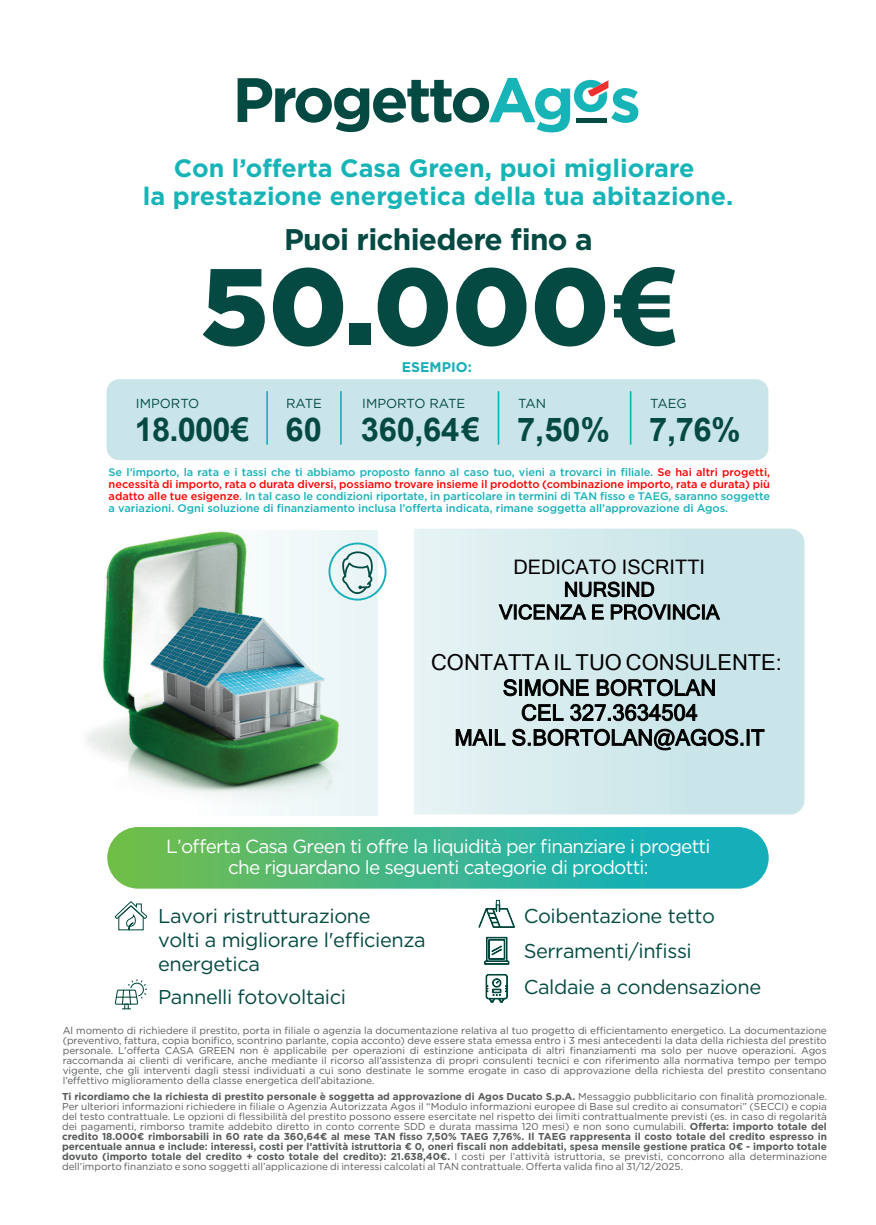
<style>
.page{position:relative;width:876px;height:1225px;background:#fff}
.page>*{position:absolute;margin:0;border:0;box-sizing:border-box;transform-origin:0 0}
.t1{font:900 108.4px "Gotham";color:#044a43}
.t2{font:700 32.6px "Arial";letter-spacing:-.01em;color:#044a43}
.t3{font:700 29.8px "Gotham";letter-spacing:-.025em;color:#044a43}
.t4{font:700 25.2px/28px "Gotham";color:#17b4b7;text-align:center}
.t5{font:22px/25.2px "Microsoft Sans Serif";color:#000;text-align:center}
.t6{font:20px/24px "Gotham";letter-spacing:-.02em;color:#044a43}
.t7{font:20px/22.6px "Microsoft Sans Serif";color:#000;text-align:center}
.t8{font:19px/21px "Gotham";letter-spacing:-.04em;color:#fff;text-align:center}
.t9{font:700 14px "Gotham";color:#16afb9}
.t10{font:13px "Gotham";color:#044a43}
.t11{font:500 11px/12px "Gotham";letter-spacing:-.005em;color:#18b0b9;text-align:justify}
.t12{font:10px/10px "Gotham";letter-spacing:-.005em;color:#575a5b;text-align:justify}
.s1{font-family:"Myriad Pro";font-weight:700;font-size:118px}
.s2{color:#f00}
.s3{font-weight:700}
</style>
<div class="page">
<svg style="left:238px;top:78px;width:400px;height:54px"></svg>
<svg style="left:478px;top:900px;width:37px;height:28px"></svg>
<svg style="left:484px;top:937px;width:25px;height:27px"></svg>
<svg style="left:114px;top:979px;width:33px;height:30px"></svg>
<svg style="left:114px;top:901px;width:34px;height:30px"></svg>
<svg style="left:486px;top:974px;width:22px;height:28px"></svg>
<div style="left:107px;top:827px;width:662px;height:61px;background:linear-gradient(to right,#73bd4c,#09adca);border-radius:31px"></div>
<img style="left:87px;top:579px;width:21px;height:177px">
<img style="left:108px;top:530px;width:270px;height:286px">
<svg style="left:341px;top:550px;width:33px;height:45px"></svg>
<div style="left:328px;top:542px;width:58px;height:58px;border:2px solid #19b0b9;border-radius:50%"></div>
<div style="left:107px;top:379px;width:661px;height:81px;background:#cae5e9;border-radius:13px"></div>
<hr style="left:266px;top:392px;width:2px;height:52px;background:#16afb9">
<hr style="left:498px;top:392px;width:1px;height:52px;background:#16afb9">
<hr style="left:630px;top:392px;width:1px;height:52px;background:#16afb9">
<hr style="left:340px;top:392px;width:2px;height:52px;background:#16afb9">
<h3 class="t4" style="left:143px;top:154px;width:592px">Con l’offerta Casa Green, puoi migliorare<br>la prestazione energetica della tua abitazione.</h3>
<h3 class="t3" style="left:284px;top:219px;width:310px">Puoi richiedere fino a</h3>
<h1 class="t1" style="left:201px;top:244px;width:480px">50.000<span class="s1">€</span></h1>
<h3 class="t10" style="left:136px;top:395px;width:65px">IMPORTO</h3>
<h2 class="t2" style="left:135px;top:412px;width:116px">18.000€</h2>
<h3 class="t10" style="left:286px;top:395px;width:37px">RATE</h3>
<h2 class="t2" style="left:286px;top:412px;width:38px">60</h2>
<h3 class="t9" style="left:402px;top:357px;width:71px">ESEMPIO:</h3>
<h3 class="t10" style="left:362px;top:395px;width:105px">IMPORTO RATE</h3>
<h2 class="t2" style="left:361px;top:412px;width:120px">360,64€</h2>
<h3 class="t10" style="left:518px;top:395px;width:29px">TAN</h3>
<h2 class="t2" style="left:517px;top:412px;width:94px">7,50%</h2>
<h3 class="t10" style="left:650px;top:395px;width:38px">TAEG</h3>
<h2 class="t2" style="left:649px;top:412px;width:93px">7,76%</h2>
<p class="t11" style="left:109px;top:466px;width:663px">Se l’importo, la rata e i tassi che ti abbiamo proposto fanno al caso tuo, vieni a trovarci in filiale. <span class="s2">Se hai altri progetti, necessità di importo, rata o durata diversi, possiamo trovare insieme il prodotto (combinazione importo, rata e durata) più adatto alle tue esigenze</span>. In tal caso le condizioni riportate, in particolare in termini di TAN fisso e TAEG, saranno soggette a variazioni. Ogni soluzione di finanziamento inclusa l’offerta indicata, rimane soggetta all’approvazione di Agos.</p>
<h3 class="t7" style="left:499px;top:555px;width:222px">DEDICATO ISCRITTI<br>NURSIND<br>VICENZA E PROVINCIA</h3>
<h3 class="t5" style="left:431px;top:649px;width:352px">CONTATTA IL TUO CONSULENTE:<br>SIMONE BORTOLAN<br>CEL 327.3634504<br>MAIL S.BORTOLAN@AGOS.IT</h3>
<h3 class="t8" style="left:166px;top:835px;width:546px">L’offerta Casa Green ti offre la liquidità per finanziare i progetti che riguardano le seguenti categorie di prodotti:</h3>
<h3 class="t6" style="left:158px;top:903px;width:269px">Lavori ristrutturazione<br>volti a migliorare l'efficienza energetica</h3>
<h3 class="t6" style="left:524px;top:898px;width:239px;line-height:35.2px">Coibentazione tetto<br>Serramenti/infissi<br>Caldaie a condensazione</h3>
<h3 class="t6" style="left:158px;top:984px;width:189px">Pannelli fotovoltaici</h3>
<p class="t12" style="left:63px;top:1025px;width:765px">Al momento di richiedere il prestito, porta in filiale o agenzia la documentazione relativa al tuo progetto di efficientamento energetico. La documentazione (preventivo, fattura, copia bonifico, scontrino parlante, copia acconto) deve essere stata emessa entro i 3 mesi antecedenti la data della richiesta del prestito personale. L'offerta CASA GREEN non è applicabile per operazioni di estinzione anticipata di altri finanziamenti ma solo per nuove operazioni. Agos raccomanda ai clienti di verificare, anche mediante il ricorso all’assistenza di propri consulenti tecnici e con riferimento alla normativa tempo per tempo vigente, che gli interventi dagli stessi individuati a cui sono destinate le somme erogate in caso di approvazione della richiesta del prestito consentano l’effettivo miglioramento della classe energetica dell’abitazione.</p>
<p class="t12" style="left:62px;top:1091px;width:766px"><span class="s3">Ti ricordiamo che la richiesta di prestito personale è soggetta ad approvazione di Agos Ducato S.p.A.</span> Messaggio pubblicitario con finalità promozionale.<br>Per ulteriori informazioni richiedere in filiale o Agenzia Autorizzata Agos il “Modulo informazioni europee di Base sul credito ai consumatori” (SECCI) e copia del testo contrattuale. Le opzioni di flessibilità del prestito possono essere esercitate nel rispetto dei limiti contrattualmente previsti (es. in caso di regolarità dei pagamenti, rimborso tramite addebito diretto in conto corrente SDD e durata massima 120 mesi) e non sono cumulabili. <span class="s3">Offerta: importo totale del credito 18.000€ rimborsabili in 60 rate da 360,64€ al mese TAN fisso 7,50% TAEG 7,76%. Il TAEG rappresenta il costo totale del credito espresso in percentuale annua e include: interessi, costi per l’attività istruttoria € 0, oneri fiscali non addebitati, spesa mensile gestione pratica 0€ - importo totale dovuto (importo totale del credito + costo totale del credito): 21.638,40€.</span> I costi per l’attività istruttoria, se previsti, concorrono alla determinazione dell’importo finanziato e sono soggetti all’applicazione di interessi calcolati al TAN contrattuale. Offerta valida fino al 31/12/2025.</p>
</div>
